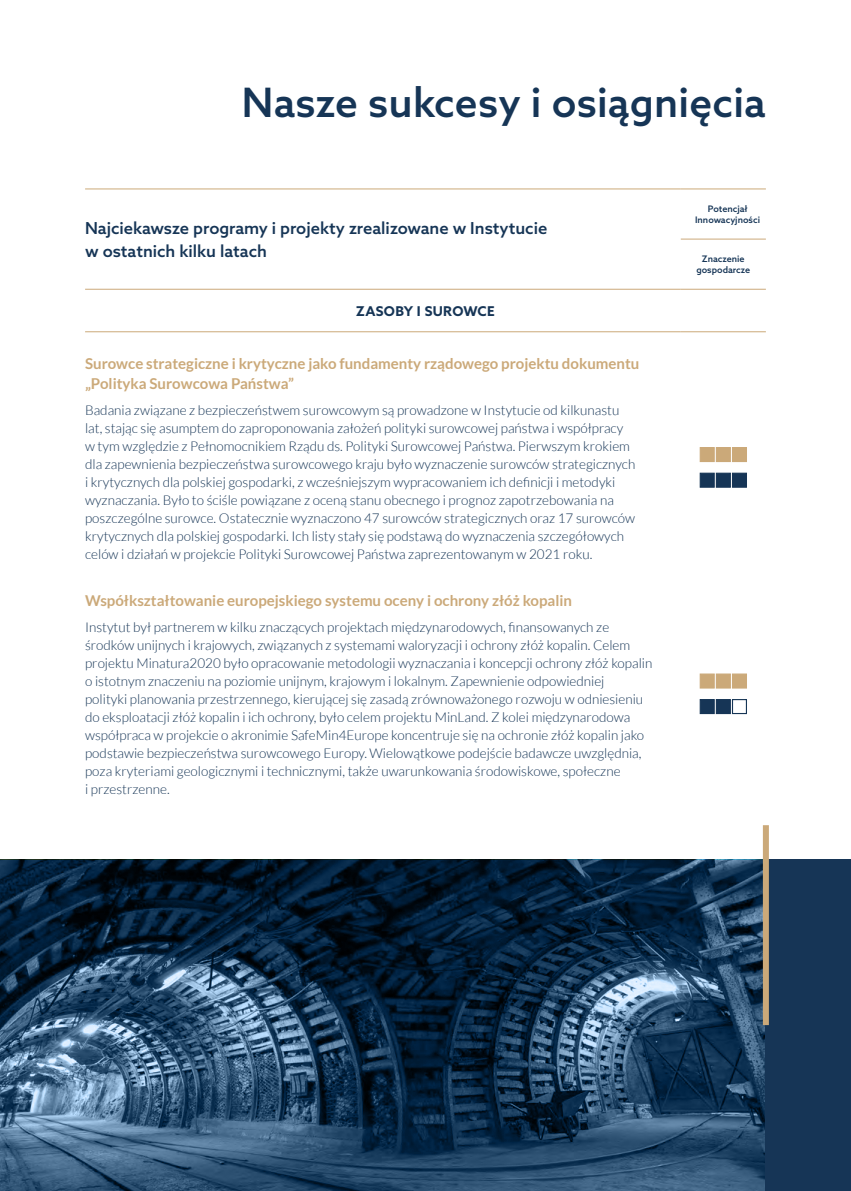
<style>
.page{position:relative;width:851px;height:1191px;background:#fff}
.page>*{position:absolute;margin:0;border:0;box-sizing:border-box;transform-origin:0 0}
.t1{font:500 40.5px "Azo Sans";letter-spacing:.005em;color:#163556}
.t2{font:500 16.5px/22.5px "Azo Sans";color:#163556}
.t3{font:700 15px/19.5px "Lato";color:#cba979}
.t4{font:300 13.5px/18px "Lato";color:#163556}
.t5{font:700 13.5px "Azo Sans";letter-spacing:.025em;color:#163556}
.t6{font:500 9px/10.8px "Azo Sans";color:#163556;text-align:center}
</style>
<div class="page">
<hr style="left:85px;top:289px;width:595px;height:1px;background:#cba979">
<hr style="left:680px;top:289px;width:85px;height:1px;background:#cba979">
<hr style="left:85px;top:331px;width:595px;height:1px;background:#cba979">
<hr style="left:680px;top:331px;width:85px;height:1px;background:#cba979">
<hr style="left:85px;top:189px;width:595px;height:1px;background:#cba979">
<hr style="left:680px;top:189px;width:85px;height:1px;background:#cba979">
<hr style="left:680px;top:239px;width:85px;height:1px;background:#cba979">
<div style="left:699px;top:472px;width:15px;height:16px;background:#163556;border:1px solid #163556"></div>
<div style="left:715px;top:472px;width:15px;height:16px;background:#163556;border:1px solid #163556"></div>
<div style="left:731px;top:472px;width:15px;height:16px;background:#163556;border:1px solid #163556"></div>
<div style="left:699px;top:447px;width:15px;height:15px;background:#cba979;border:1px solid #cba979"></div>
<div style="left:715px;top:447px;width:15px;height:15px;background:#cba979;border:1px solid #cba979"></div>
<div style="left:731px;top:447px;width:15px;height:15px;background:#cba979;border:1px solid #cba979"></div>
<div style="left:699px;top:699px;width:15px;height:15px;background:#163556;border:1px solid #163556"></div>
<div style="left:715px;top:699px;width:15px;height:15px;background:#163556;border:1px solid #163556"></div>
<div style="left:731px;top:699px;width:15px;height:15px;border:1px solid #163556"></div>
<div style="left:699px;top:673px;width:15px;height:15px;background:#cba979;border:1px solid #cba979"></div>
<div style="left:715px;top:673px;width:15px;height:15px;background:#cba979;border:1px solid #cba979"></div>
<div style="left:731px;top:673px;width:15px;height:15px;background:#cba979;border:1px solid #cba979"></div>
<svg style="left:0;top:860px;width:765px;height:331px;background:#203f5c"></svg>
<div style="left:765px;top:860px;width:85px;height:331px;background:#163556"></div>
<div style="left:762px;top:825px;width:6px;height:200px;background:#cba979"></div>
<h1 class="t1" style="left:242px;top:76px;width:525px">Nasze sukcesy i osiągnięcia</h1>
<p class="t2" style="left:85px;top:217px;width:463px">Najciekawsze programy i projekty zrealizowane w Instytucie w ostatnich kilku latach</p>
<p class="t5" style="left:356px;top:302px;width:140px">ZASOBY I SUROWCE</p>
<p class="t3" style="left:85px;top:354px;width:555px">Surowce strategiczne i krytyczne jako fundamenty rządowego projektu dokumentu „Polityka Surowcowa Państwa”</p>
<p class="t4" style="left:85px;top:401px;width:551px">Badania związane z bezpieczeństwem surowcowym są prowadzone w Instytucie od kilkunastu lat, stając się asumptem do zaproponowania założeń polityki surowcowej państwa i współpracy w tym względzie z Pełnomocnikiem Rządu ds. Polityki Surowcowej Państwa. Pierwszym krokiem dla zapewnienia bezpieczeństwa surowcowego kraju było wyznaczenie surowców strategicznych i krytycznych dla polskiej gospodarki, z wcześniejszym wypracowaniem ich definicji i metodyki wyznaczania. Było to ściśle powiązane z oceną stanu obecnego i prognoz zapotrzebowania na poszczególne surowce. Ostatecznie wyznaczono 47 surowców strategicznych oraz 17 surowców krytycznych dla polskiej gospodarki. Ich listy stały się podstawą do wyznaczenia szczegółowych celów i działań w projekcie Polityki Surowcowej Państwa zaprezentowanym w 2021 roku.</p>
<p class="t3" style="left:85px;top:590px;width:488px">Współkształtowanie europejskiego systemu oceny i ochrony złóż kopalin</p>
<p class="t4" style="left:85px;top:618px;width:568px">Instytut był partnerem w kilku znaczących projektach międzynarodowych, finansowanych ze środków unijnych i krajowych, związanych z systemami waloryzacji i ochrony złóż kopalin. Celem projektu Minatura2020 było opracowanie metodologii wyznaczania i koncepcji ochrony złóż kopalin o istotnym znaczeniu na poziomie unijnym, krajowym i lokalnym. Zapewnienie odpowiedniej<br>polityki planowania przestrzennego, kierującej się zasadą zrównoważonego rozwoju w odniesieniu do eksploatacji złóż kopalin i ich ochrony, było celem projektu MinLand. Z kolei międzynarodowa współpraca w projekcie o akronimie SafeMin4Europe koncentruje się na ochronie złóż kopalin jako podstawie bezpieczeństwa surowcowego Europy. Wielowątkowe podejście badawcze uwzględnia, poza kryteriami geologicznymi i technicznymi, także uwarunkowania środowiskowe, społeczne<br>i przestrzenne.</p>
<p class="t6" style="left:695px;top:203px;width:66px">Potencjał<br>Innowacyjności</p>
<p class="t6" style="left:696px;top:253px;width:55px">Znaczenie gospodarcze</p>
</div>
